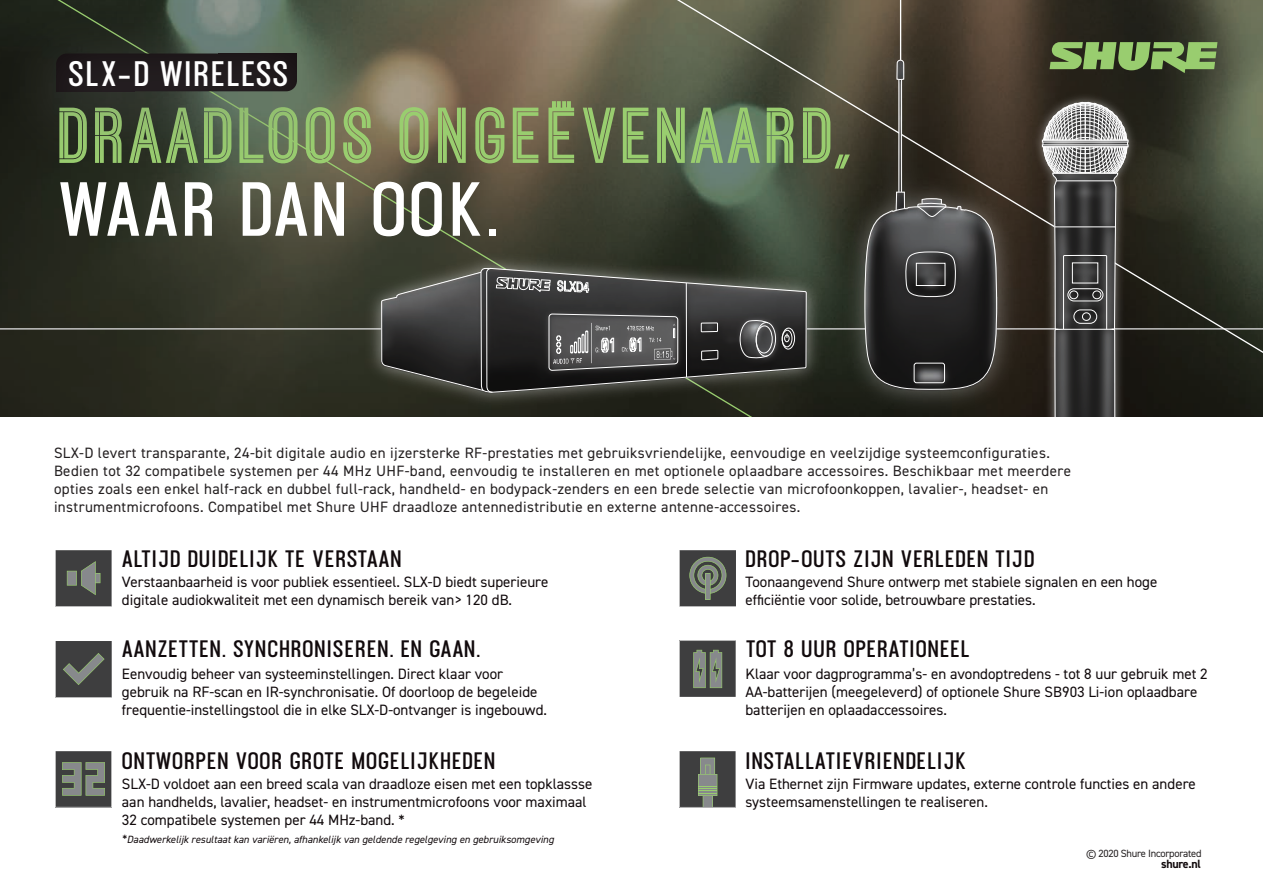
<style>
.page{position:relative;width:1263px;height:893px;background:#fff}
.page>*{position:absolute;margin:0;border:0;box-sizing:border-box;transform-origin:0 0}
.t1{font:67.5px "Ostrich Proper Inline Open";letter-spacing:.065em;color:#99cd6f}
.t2{font:700 67.5px "Ostrich Proper";color:#fff}
.t3{font:700 31.2px "Ostrich Proper";letter-spacing:.01em;color:#fff}
.t4{font:700 21px "Ostrich Proper";letter-spacing:.005em;color:#110a0c}
._10_pt{font:15px/18px "DIN2014";color:#110a0c}
.Fließtext_10_pt{font:15px/18px "DIN2014";letter-spacing:.025em;color:#231f20}
.t5{font:700 12px "DIN2014";letter-spacing:-.025em;color:#110a0c}
._10_pt-2{font:italic 10.5px "DIN2014";color:#110a0c}
.t6{font:10.5px "DIN2014";letter-spacing:-.025em;color:#231f20}
.s1{font-size:12px}
</style>
<div class="page">
<svg style="left:0;top:179px;width:1235px;height:237px;background:#2e3024"></svg>
<hr style="left:0;top:328px;width:1263px;height:2px;background:#d7d7d8">
<svg style="left:312px;top:0;width:951px;height:379px;background:#424233"></svg>
<img style="left:807px;top:15px;width:247px;height:401px">
<svg style="left:864px;top:192px;width:133px;height:198px;background:#393837"></svg>
<hr style="left:898px;top:80px;width:1px;height:112px;background:#fff">
<hr style="left:901px;top:80px;width:1px;height:112px;background:#fff">
<svg style="left:896px;top:60px;width:8px;height:82px"></svg>
<div style="left:914px;top:363px;width:31px;height:20px;border:1px solid #fff;border-radius:2px"></div>
<img style="left:333px;top:238px;width:526px;height:178px">
<svg style="left:486px;top:0;width:321px;height:416px;background:#4c5143"></svg>
<div style="left:756px;top:322px;width:20px;height:34px;border:1px solid #fff;border-radius:50%"></div>
<div style="left:756px;top:326px;width:17px;height:27px;border:1px solid #fff;border-radius:50%"></div>
<svg style="left:740px;top:320px;width:28px;height:39px"></svg>
<hr style="left:686px;top:283px;width:1px;height:94px;background:#fff">
<div style="left:782px;top:330px;width:10px;height:17px;border:1px solid #fff;border-radius:50%"></div>
<div style="left:782px;top:328px;width:13px;height:21px;border:1px solid #fff;border-radius:50%"></div>
<svg style="left:784px;top:333px;width:5px;height:9px"></svg>
<svg style="left:701px;top:350px;width:17px;height:10px"></svg>
<div style="left:701px;top:323px;width:17px;height:9px;border:1px solid #fff"></div>
<svg style="left:381px;top:50px;width:297px;height:343px;background:#524f42"></svg>
<img style="left:1028px;top:86px;width:119px;height:330px">
<svg style="left:1043px;top:102px;width:85px;height:314px;background:#575654"></svg>
<div style="left:1069px;top:291px;width:9px;height:8px;border:1px solid #fff;border-radius:50%"></div>
<div style="left:1092px;top:291px;width:9px;height:8px;border:1px solid #fff;border-radius:50%"></div>
<div style="left:1082px;top:313px;width:8px;height:8px;border:1px solid #fff;border-radius:50%"></div>
<div style="left:1074px;top:310px;width:23px;height:14px;border:1px solid #fff;border-radius:7px"></div>
<div style="left:1068px;top:288px;width:35px;height:13px;border:1px solid #fff;border-radius:6px"></div>
<svg style="left:1049px;top:42px;width:168px;height:31px;background:#739554"></svg>
<div style="left:0;top:0;width:364px;height:179px;background:#6c6d70;opacity:.25"></div>
<svg style="left:679px;top:640px;width:57px;height:57px;background:#585b57"></svg>
<svg style="left:55px;top:751px;width:57px;height:56px;background:#5c605b"></svg>
<svg style="left:55px;top:550px;width:57px;height:57px;background:#515351"></svg>
<svg style="left:55px;top:641px;width:57px;height:57px;background:#4d4e4d"></svg>
<svg style="left:679px;top:550px;width:57px;height:57px;background:#565a55"></svg>
<svg style="left:679px;top:751px;width:57px;height:57px;background:#565a56"></svg>
<p class="t3" style="left:68px;top:54px;width:223px">SLX-D WIRELESS</p>
<p class="t1" style="left:58px;top:94px;width:794px">DRAADLOOS ONGEËVENAARD,</p>
<p class="t2" style="left:58px;top:166px;width:443px">WAAR DAN OOK.</p>
<p class="Fließtext_10_pt" style="left:54px;top:444px;width:1019px">SLX-D levert transparante, 24-bit digitale audio en ijzersterke RF-prestaties met gebruiksvriendelijke, eenvoudige en veelzijdige systeemconfiguraties.<br>Bedien tot 32 compatibele systemen per 44 MHz UHF-band, eenvoudig te installeren en met optionele oplaadbare accessoires. Beschikbaar met meerdere opties zoals een enkel half-rack en dubbel full-rack, handheld- en bodypack-zenders en een brede selectie van microfoonkoppen, lavalier-, headset- en instrumentmicrofoons. Compatibel met Shure UHF draadloze antennedistributie en externe antenne-accessoires.</p>
<p class="t4" style="left:122px;top:545px;width:282px">ALTIJD DUIDELIJK TE VERSTAAN</p>
<p class="t4" style="left:745px;top:545px;width:291px">DROP-OUTS ZIJN VERLEDEN TIJD</p>
<p class="_10_pt" style="left:122px;top:573px;width:428px">Verstaanbaarheid is voor publiek essentieel. SLX-D biedt superieure digitale audiokwaliteit met een dynamisch bereik van&gt; 120 dB.</p>
<p class="_10_pt" style="left:746px;top:573px;width:413px">Toonaangevend Shure ontwerp met stabiele signalen en een hoge efficiëntie voor solide, betrouwbare prestaties.</p>
<p class="t4" style="left:122px;top:636px;width:361px">AANZETTEN. SYNCHRONISEREN. EN GAAN.</p>
<p class="t4" style="left:745px;top:636px;width:227px">TOT 8 UUR OPERATIONEEL</p>
<p class="_10_pt" style="left:122px;top:665px;width:427px">Eenvoudig beheer van systeeminstellingen. Direct klaar voor gebruik na RF-scan en IR-synchronisatie. Of doorloop de begeleide frequentie-instellingstool die in elke SLX-D-ontvanger is ingebouwd.</p>
<p class="_10_pt" style="left:745px;top:665px;width:464px">Klaar voor dagprogramma’s- en avondoptredens - tot 8 uur gebruik met 2<br>AA-batterijen (meegeleverd) of optionele Shure SB903 Li-ion oplaadbare batterijen en oplaadaccessoires.</p>
<p class="t4" style="left:122px;top:747px;width:375px">ONTWORPEN VOOR GROTE MOGELIJKHEDEN</p>
<p class="t4" style="left:745px;top:747px;width:223px">INSTALLATIEVRIENDELIJK</p>
<p class="_10_pt" style="left:122px;top:774px;width:472px">SLX-D voldoet aan een breed scala van draadloze eisen met een topklassse aan handhelds, lavalier, headset- en instrumentmicrofoons voor maximaal<br>32 compatibele systemen per 44 MHz-band. *</p>
<p class="_10_pt-2" style="left:122px;top:833px;width:433px"><span class="s1">*</span>Daadwerkelijk resultaat kan variëren, afhankelijk van geldende regelgeving en gebruiksomgeving</p>
<p class="_10_pt" style="left:745px;top:774px;width:452px">Via Ethernet zijn Firmware updates, externe controle functies en andere systeemsamenstellingen te realiseren.</p>
<p class="t6" style="left:1086px;top:847px;width:117px">© 2020 Shure Incorporated</p>
<p class="t5" style="left:1161px;top:856px;width:41px">shure.nl</p>
</div>
